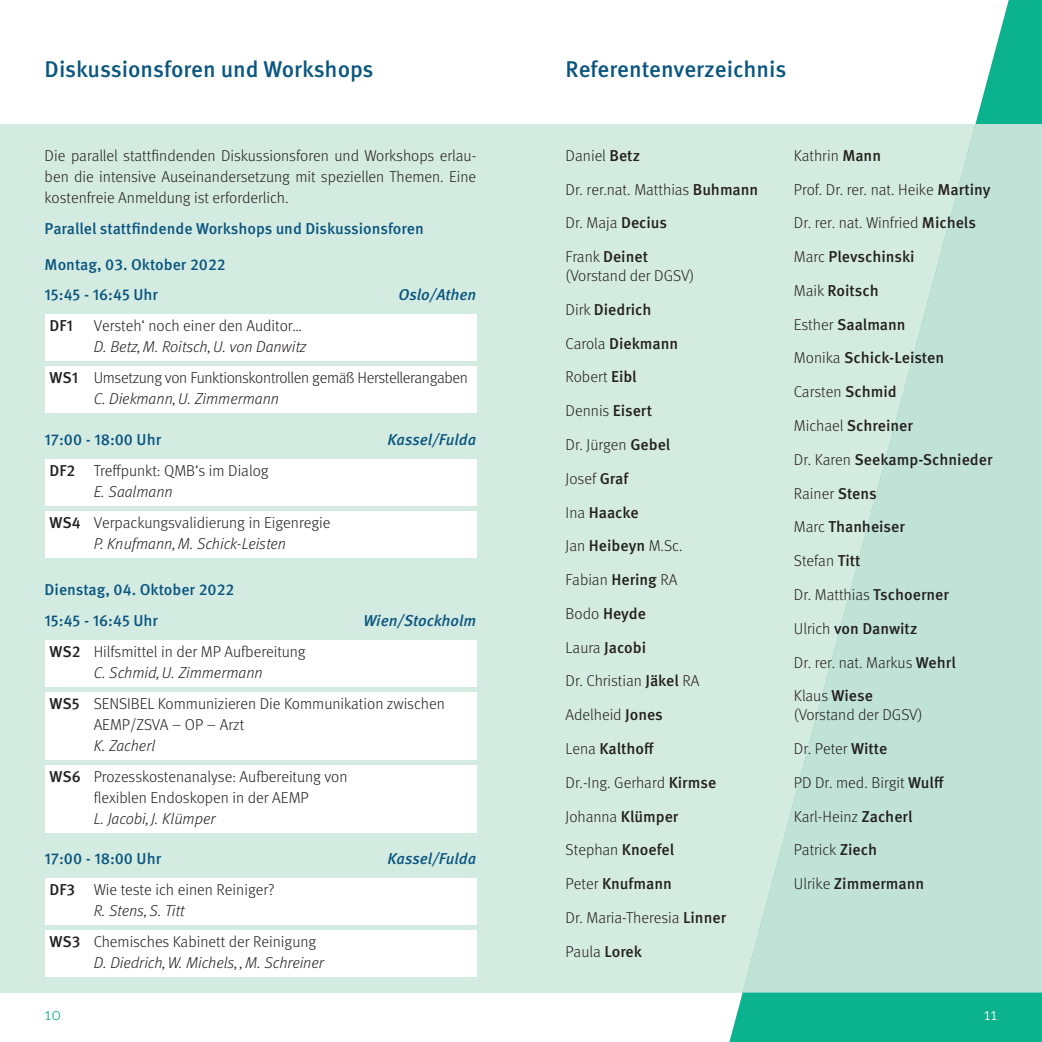
<style>
.page{position:relative;width:1042px;height:1042px;background:#fff}
.page>*{position:absolute;margin:0;border:0;box-sizing:border-box;transform-origin:0 0}
.Tag{font:500 22.75px "Meta OT";letter-spacing:-.005em;color:#0a567f}
.t1{font:300 17.5px "Meta OT";color:#0ab38d}
.t2{font:300 17.5px "Meta OT";color:#fff}
.Referent_-_Verzeichn{font:300 15.75px/18.9px "Meta OT";color:#231f20}
.Workshop{font:300 15.75px/21px "Meta OT";color:#231f20}
.Referent_-_Verzeichn-2{font:500 15.75px "Meta OT";color:#231f20}
.Text{font:300 15.75px/21px "Meta OT";color:#231f20;text-align:justify}
.Überschrift{font:500 15.75px "Meta OT";color:#0a567f}
.Workshop-2{font:italic 300 15.75px/21px "Meta OT";color:#231f20}
.Workshop-3{font:300 15.75px/21px "Meta OT";letter-spacing:-.02em;color:#231f20}
.Überschrift-2{font:italic 500 15.75px "Meta OT";letter-spacing:-.005em;color:#0a567f}
.Workshop-4{font:500 15.75px "Meta OT";color:#231f20}
.s1{font-style:normal}
.s2{font-weight:500}
.s3{font-style:italic}
.s4{font-weight:500;font-style:normal}
.s5{font-weight:300}
</style>
<div class="page">
<div style="left:0;top:124px;width:1042px;height:868px;background:#d4ebe2"></div>
<svg style="left:725px;top:0;width:317px;height:1042px"></svg>
<div style="left:45px;top:315px;width:431px;height:46px;background:#fff"></div>
<div style="left:45px;top:366px;width:431px;height:47px;background:#fff"></div>
<div style="left:45px;top:459px;width:431px;height:47px;background:#fff"></div>
<div style="left:45px;top:511px;width:431px;height:47px;background:#fff"></div>
<div style="left:45px;top:640px;width:431px;height:46px;background:#fff"></div>
<div style="left:45px;top:692px;width:431px;height:67px;background:#fff"></div>
<div style="left:45px;top:765px;width:431px;height:67px;background:#fff"></div>
<div style="left:45px;top:878px;width:431px;height:47px;background:#fff"></div>
<div style="left:45px;top:930px;width:431px;height:47px;background:#fff"></div>
<svg style="left:743px;top:124px;width:299px;height:868px;fill:#c1e3d7"></svg>
<p class="Tag" style="left:45px;top:55px;width:330px">Diskussionsforen und Workshops</p>
<p class="Text" style="left:45px;top:145px;width:433px">Die parallel stattfindenden Diskussionsforen und Workshops erlau&shy;ben die intensive Auseinandersetzung mit speziellen Themen. Eine kostenfreie Anmeldung ist erforderlich.</p>
<p class="Überschrift" style="left:45px;top:218px;width:381px">Parallel stattfindende Workshops und Diskussionsforen</p>
<p class="Überschrift" style="left:45px;top:254px;width:183px">Montag, 03. Oktober 2022</p>
<p class="Überschrift" style="left:45px;top:285px;width:115px">15:45 - 16:45 Uhr</p>
<p class="Überschrift-2" style="left:398px;top:285px;width:79px">Oslo/Athen</p>
<p class="Workshop-4" style="left:50px;top:316px;width:25px">DF1</p>
<p class="Workshop-2" style="left:94px;top:316px;width:214px"><span class="s1">Versteh‘ noch einer den Auditor…<br></span>D. Betz, M. Roitsch, U. von Danwitz</p>
<p class="Workshop-3" style="left:94px;top:368px;width:376px;text-indent:-44px"><span class="s2">WS1</span> Umsetzung von Funktionskontrollen gemäß Herstellerangaben<br><span class="s3">C. Diekmann, U. Zimmermann</span></p>
<p class="Überschrift" style="left:45px;top:430px;width:118px">17:00 - 18:00 Uhr</p>
<p class="Überschrift-2" style="left:387px;top:430px;width:90px">Kassel/Fulda</p>
<p class="Workshop" style="left:94px;top:460px;width:176px;text-indent:-44px"><span class="s2">DF2</span> Treffpunkt: QMB‘s im Dialog<br><span class="s3">E. Saalmann</span></p>
<p class="Workshop" style="left:50px;top:512px;width:282px;text-align:center"><span class="s2">WS4</span> Verpackungsvalidierung in Eigenregie<br><span class="s3">P. Knufmann, M. Schick-Leisten</span></p>
<p class="Überschrift" style="left:45px;top:580px;width:191px">Dienstag, 04. Oktober 2022</p>
<p class="Überschrift" style="left:45px;top:610px;width:115px">15:45 - 16:45 Uhr</p>
<p class="Überschrift-2" style="left:363px;top:611px;width:114px">Wien/Stockholm</p>
<p class="Workshop" style="left:50px;top:641px;width:258px;text-align:center"><span class="s2">WS2</span> Hilfsmittel in der MP Aufbereitung<br><span class="s3">C. Schmid, U. Zimmermann</span></p>
<p class="Workshop" style="left:94px;top:693px;width:353px;text-indent:-44px"><span class="s2">WS5</span> SENSIBEL Kommunizieren Die Kommunikation zwischen<br>AEMP/ZSVA – OP – Arzt<br><span class="s3">K. Zacherl</span></p>
<p class="Workshop" style="left:94px;top:766px;width:255px;text-indent:-44px"><span class="s2">WS6</span> Prozesskostenanalyse: Aufbereitung von flexiblen Endoskopen in der AEMP<br><span class="s3">L. Jacobi, J. Klümper</span></p>
<p class="Überschrift" style="left:45px;top:849px;width:118px">17:00 - 18:00 Uhr</p>
<p class="Überschrift-2" style="left:387px;top:849px;width:90px">Kassel/Fulda</p>
<p class="Workshop" style="left:94px;top:880px;width:182px;text-indent:-44px"><span class="s2">DF3</span> Wie teste ich einen Reiniger?<br><span class="s3">R. Stens, S. Titt</span></p>
<p class="Workshop-2" style="left:94px;top:931px;width:232px;text-indent:-44px"><span class="s4">WS3</span> <span class="s1">Chemisches Kabinett der Reinigung<br></span>D. Diedrich, W. Michels, , M. Schreiner</p>
<p class="Tag" style="left:566px;top:55px;width:222px">Referentenverzeichnis</p>
<p class="Referent_-_Verzeichn" style="left:566px;top:146px;width:76px">Daniel <span class="s2">Betz</span></p>
<p class="Referent_-_Verzeichn" style="left:566px;top:180px;width:194px">Dr. rer.nat. Matthias <span class="s2">Buhmann</span></p>
<p class="Referent_-_Verzeichn" style="left:566px;top:214px;width:103px">Dr. Maja <span class="s2">Decius</span></p>
<p class="Referent_-_Verzeichn" style="left:566px;top:247px;width:130px">Frank <span class="s2">Deinet </span>(Vorstand der DGSV)</p>
<p class="Referent_-_Verzeichn-2" style="left:566px;top:299px;width:87px"><span class="s5">Dirk</span> Diedrich</p>
<p class="Referent_-_Verzeichn-2" style="left:566px;top:333px;width:114px"><span class="s5">Carola</span> Diekmann</p>
<p class="Referent_-_Verzeichn" style="left:566px;top:368px;width:72px">Robert <span class="s2">Eibl</span></p>
<p class="Referent_-_Verzeichn" style="left:566px;top:401px;width:88px">Dennis <span class="s2">Eisert</span></p>
<p class="Referent_-_Verzeichn" style="left:566px;top:435px;width:106px">Dr. Jürgen <span class="s2">Gebel</span></p>
<p class="Referent_-_Verzeichn" style="left:566px;top:469px;width:64px">Josef <span class="s2">Graf</span></p>
<p class="Referent_-_Verzeichn-2" style="left:566px;top:502px;width:75px"><span class="s5">Ina</span> Haacke</p>
<p class="Referent_-_Verzeichn" style="left:566px;top:537px;width:118px">Jan <span class="s2">Heibeyn</span> M.Sc.</p>
<p class="Referent_-_Verzeichn" style="left:566px;top:570px;width:113px">Fabian <span class="s2">Hering</span> RA</p>
<p class="Referent_-_Verzeichn-2" style="left:566px;top:604px;width:82px"><span class="s5">Bodo</span> Heyde</p>
<p class="Referent_-_Verzeichn-2" style="left:566px;top:637px;width:82px"><span class="s5">Laura</span> Jacobi</p>
<p class="Referent_-_Verzeichn" style="left:566px;top:672px;width:135px">Dr. Christian <span class="s2">Jäkel</span> RA</p>
<p class="Referent_-_Verzeichn" style="left:566px;top:706px;width:99px">Adelheid <span class="s2">Jones</span></p>
<p class="Referent_-_Verzeichn-2" style="left:566px;top:739px;width:90px"><span class="s5">Lena</span> Kalthoff</p>
<p class="Referent_-_Verzeichn" style="left:566px;top:773px;width:152px">Dr.-Ing. Gerhard <span class="s2">Kirmse</span></p>
<p class="Referent_-_Verzeichn" style="left:566px;top:807px;width:114px">Johanna <span class="s2">Klümper</span></p>
<p class="Referent_-_Verzeichn" style="left:566px;top:841px;width:110px">Stephan <span class="s2">Knoefel</span></p>
<p class="Referent_-_Verzeichn-2" style="left:566px;top:874px;width:108px"><span class="s5">Peter</span> Knufmann</p>
<p class="Referent_-_Verzeichn" style="left:566px;top:908px;width:162px">Dr. Maria-Theresia <span class="s2">Linner</span></p>
<p class="Referent_-_Verzeichn" style="left:566px;top:942px;width:78px">Paula <span class="s2">Lorek</span></p>
<p class="Referent_-_Verzeichn" style="left:794px;top:146px;width:89px">Kathrin <span class="s2">Mann</span></p>
<p class="Referent_-_Verzeichn" style="left:794px;top:180px;width:198px">Prof. Dr. rer. nat. Heike <span class="s2">Martiny</span></p>
<p class="Referent_-_Verzeichn" style="left:794px;top:214px;width:184px">Dr. rer. nat. Winfried <span class="s2">Michels</span></p>
<p class="Referent_-_Verzeichn-2" style="left:794px;top:247px;width:122px"><span class="s5">Marc</span> Plevschinski</p>
<p class="Referent_-_Verzeichn-2" style="left:794px;top:281px;width:86px"><span class="s5">Maik</span> Roitsch</p>
<p class="Referent_-_Verzeichn-2" style="left:794px;top:314px;width:113px"><span class="s5">Esther</span> Saalmann</p>
<p class="Referent_-_Verzeichn-2" style="left:794px;top:348px;width:152px"><span class="s5">Monika</span> Schick-Leisten</p>
<p class="Referent_-_Verzeichn" style="left:794px;top:383px;width:104px">Carsten <span class="s2">Schmid</span></p>
<p class="Referent_-_Verzeichn-2" style="left:794px;top:416px;width:121px"><span class="s5">Michael</span> Schreiner</p>
<p class="Referent_-_Verzeichn-2" style="left:794px;top:450px;width:200px"><span class="s5">Dr. Karen</span> Seekamp-Schnieder</p>
<p class="Referent_-_Verzeichn" style="left:794px;top:484px;width:84px">Rainer <span class="s2">Stens</span></p>
<p class="Referent_-_Verzeichn-2" style="left:794px;top:517px;width:112px"><span class="s5">Marc</span> Thanheiser</p>
<p class="Referent_-_Verzeichn" style="left:794px;top:551px;width:68px">Stefan <span class="s2">Titt</span></p>
<p class="Referent_-_Verzeichn" style="left:794px;top:585px;width:157px">Dr. Matthias <span class="s2">Tschoerner</span></p>
<p class="Referent_-_Verzeichn-2" style="left:794px;top:618px;width:125px"><span class="s5">Ulrich</span> von Danwitz</p>
<p class="Referent_-_Verzeichn" style="left:794px;top:653px;width:163px">Dr. rer. nat. Markus <span class="s2">Wehrl</span></p>
<p class="Referent_-_Verzeichn" style="left:794px;top:687px;width:130px">Klaus <span class="s2">Wiese </span>(Vorstand der DGSV)</p>
<p class="Referent_-_Verzeichn" style="left:794px;top:739px;width:95px">Dr. Peter <span class="s2">Witte</span></p>
<p class="Referent_-_Verzeichn" style="left:794px;top:773px;width:152px">PD Dr. med. Birgit <span class="s2">Wulff</span></p>
<p class="Referent_-_Verzeichn" style="left:794px;top:807px;width:120px">Karl-Heinz <span class="s2">Zacherl</span></p>
<p class="Referent_-_Verzeichn" style="left:794px;top:841px;width:85px">Patrick <span class="s2">Ziech</span></p>
<p class="Referent_-_Verzeichn-2" style="left:794px;top:874px;width:132px"><span class="s5">Ulrike</span> Zimmermann</p>
<p class="t1" style="left:45px;top:1004px;width:18px">10</p>
<p class="t2" style="left:984px;top:1004px;width:15px">11</p>
</div>
